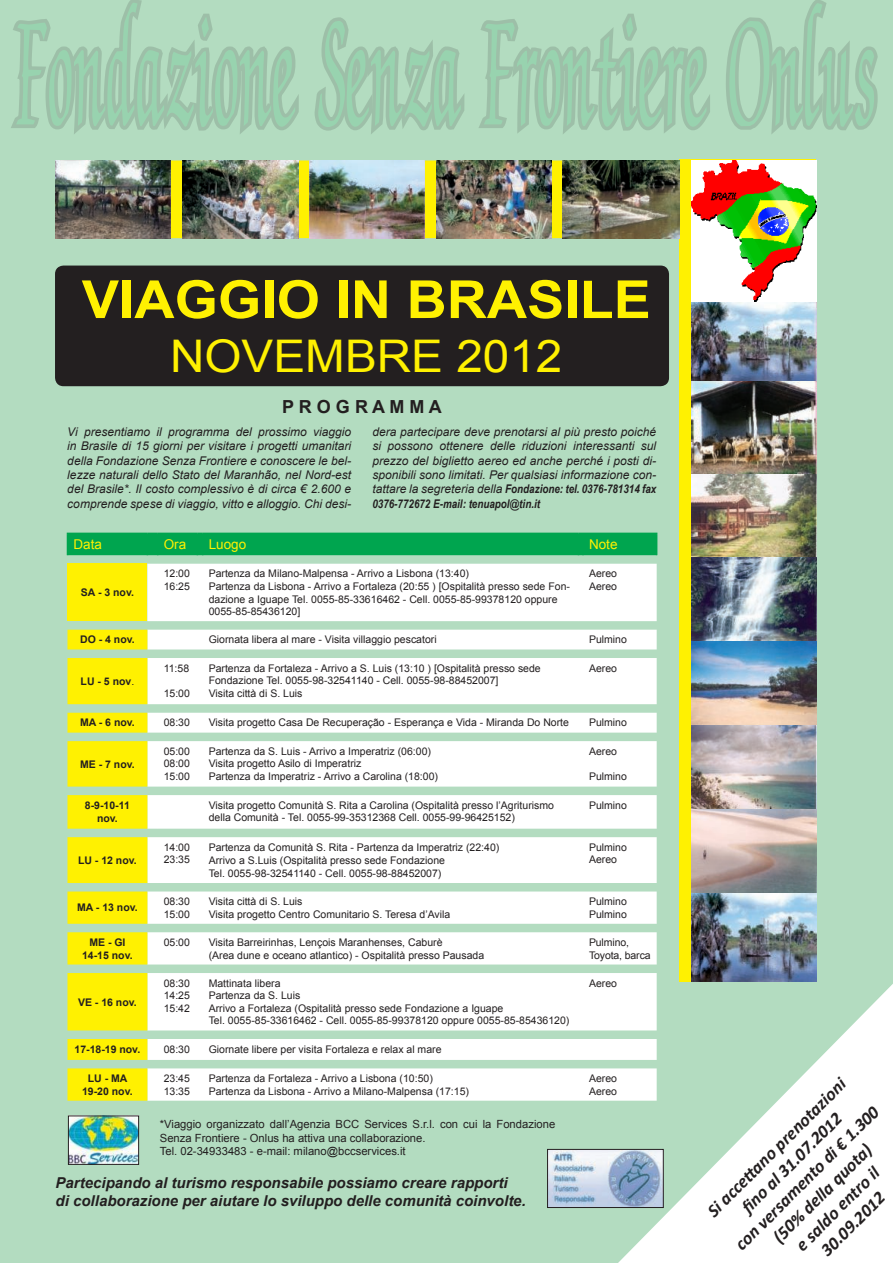
<style>
.page{position:relative;width:893px;height:1263px;background:#b3dcc0}
.page>*{position:absolute;margin:0;border:0;box-sizing:border-box;transform-origin:0 0}
.t1{font:700 52.5px "Arial";color:#fff101;scale:1.06 1}
.t2{font:45px "Arial";color:#fff101;scale:1.06 1}
.t3{font:italic 700 18px/21.6px "Calibri";color:#231f20;text-align:center}
.t4{font:700 18px "Arial";color:#231f20}
.t5{font:italic 700 15px/18px "Arial";color:#231f20}
.t6{font:13.5px "Arial";color:#fff101}
.t7{font:italic 12px/14.4px "Arial";color:#231f20;text-align:justify}
.t8{font:italic 700 12px/14.4px "Arial Narrow";color:#231f20}
.t9{font:11.25px/13.5px "Arial";color:#231f20}
.t10{font:10.5px/12.6px "Arial";color:#231f20}
.t11{font:700 10.5px/12.6px "Arial";color:#231f20;text-align:center}
.s1{font-family:"Arial";font-weight:400}
.s2{font-weight:400}
</style>
<div class="page">
<div style="left:680px;top:160px;width:136px;height:822px;background:#fff101"></div>
<img style="left:692px;top:302px;width:124px;height:680px">
<div style="left:55px;top:266px;width:614px;height:120px;background:#231f20;border-radius:9px"></div>
<div style="left:67px;top:564px;width:80px;height:57px;background:#fff101"></div>
<svg style="left:147px;top:564px;width:510px;height:537px;fill:#fff"></svg>
<svg style="left:67px;top:630px;width:80px;height:471px"></svg>
<div style="left:67px;top:533px;width:590px;height:22px;background:#00a54f"></div>
<img style="left:549px;top:1151px;width:69px;height:55px">
<div style="left:547px;top:1149px;width:116px;height:59px;border:1px solid #231f20"></div>
<img style="left:70px;top:1117px;width:67px;height:46px">
<div style="left:68px;top:1115px;width:71px;height:50px;border:1px solid #231f20"></div>
<div style="left:56px;top:161px;width:759px;height:77px;background:#fff101;border-radius:9px"></div>
<img style="left:55px;top:161px;width:116px;height:78px">
<img style="left:183px;top:161px;width:115px;height:78px">
<img style="left:310px;top:161px;width:115px;height:78px">
<img style="left:436px;top:161px;width:115px;height:78px">
<img style="left:562px;top:161px;width:117px;height:78px">
<svg style="left:11px;top:0;width:288px;height:134px"></svg>
<svg style="left:314px;top:14px;width:396px;height:120px"></svg>
<svg style="left:726px;top:0;width:152px;height:134px"></svg>
<svg style="left:692px;top:161px;width:124px;height:141px;background:#c9b38e"></svg>
<svg style="left:618px;top:984px;width:275px;height:279px;fill:#fff"></svg>
<h1 class="t1" style="left:82px;top:269px;width:538px">VIAGGIO IN BRASILE</h1>
<h2 class="t2" style="left:170px;top:339px;width:372px">NOVEMBRE 2012</h2>
<h3 class="t4" style="left:282px;top:396px;width:161px">P R O G R A M M A</h3>
<p class="t7" style="left:67px;top:425px;width:285px">Vi presentiamo il programma del prossimo viaggio in Brasile di 15 giorni per visitare i progetti umanitari della Fondazione Senza Frontiere e conoscere le bel&shy;lezze naturali dello Stato del Maranhão, nel Nord-est del Brasile*. Il costo complessivo è di circa € 2.600 e comprende spese di viaggio, vitto e alloggio. Chi desi-</p>
<p class="t7" style="left:372px;top:425px;width:285px">dera partecipare deve prenotarsi al più presto poiché si possono ottenere delle riduzioni interessanti sul prezzo del biglietto aereo ed anche perché i posti di&shy;sponibili sono limitati. Per qualsiasi informazione con-</p>
<p class="t8" style="left:372px;top:483px;width:285px"><span class="s1">tattare la segreteria della</span> Fondazione: tel. 0376-781314 fax<br>0376-772672 E-mail: tenuapol@tin.it</p>
<p class="t6" style="left:73px;top:539px;width:30px">Data</p>
<p class="t6" style="left:164px;top:539px;width:24px">Ora</p>
<p class="t6" style="left:209px;top:539px;width:39px">Luogo</p>
<p class="t6" style="left:589px;top:539px;width:30px">Note</p>
<p class="t11" style="left:81px;top:586px;width:55px">SA - 3 nov.</p>
<p class="t10" style="left:164px;top:568px;width:28px">12:00<br>16:25</p>
<p class="t10" style="left:209px;top:568px;width:363px">Partenza da Milano-Malpensa - Arrivo a Lisbona (13:40)<br>Partenza da Lisbona - Arrivo a Fortaleza (20:55 ) [Ospitalità presso sede Fon&shy;dazione a Iguape Tel. 0055-85-33616462 - Cell. 0055-85-99378120 oppure 0055-85-85436120]</p>
<p class="t10" style="left:589px;top:568px;width:30px">Aereo<br>Aereo</p>
<p class="t11" style="left:80px;top:633px;width:56px">DO - 4 nov.</p>
<p class="t10" style="left:209px;top:634px;width:229px">Giornata libera al mare - Visita villaggio pescatori</p>
<p class="t10" style="left:589px;top:634px;width:39px">Pulmino</p>
<p class="t11" style="left:81px;top:675px;width:55px">LU - 5 nov<span class="s2">.</span></p>
<p class="t10" style="left:209px;top:663px;width:334px">Partenza da Fortaleza - Arrivo a S. Luis (13:10 ) [Ospitalità presso sede<br>Fondazione Tel. 0055-98-32541140 - Cell. 0055-98-88452007]<br>Visita città di S. Luis</p>
<p class="t10" style="left:589px;top:663px;width:30px">Aereo</p>
<p class="t10" style="left:164px;top:663px;width:27px">11:58</p>
<p class="t10" style="left:164px;top:688px;width:28px">15:00</p>
<p class="t11" style="left:80px;top:716px;width:56px">MA - 6 nov.</p>
<p class="t10" style="left:164px;top:717px;width:28px">08:30</p>
<p class="t10" style="left:209px;top:717px;width:362px">Visita progetto Casa De Recuperação - Esperança e Vida - Miranda Do Norte</p>
<p class="t10" style="left:589px;top:717px;width:39px">Pulmino</p>
<p class="t11" style="left:80px;top:758px;width:56px">ME - 7 nov.</p>
<p class="t10" style="left:164px;top:746px;width:28px;text-align:justify">05:00<br>08:00<br>15:00</p>
<p class="t10" style="left:209px;top:746px;width:231px">Partenza da S. Luis - Arrivo a Imperatriz (06:00)<br>Visita progetto Asilo di Imperatriz<br>Partenza da Imperatriz - Arrivo a Carolina (18:00)</p>
<p class="t10" style="left:589px;top:746px;width:30px">Aereo</p>
<p class="t10" style="left:589px;top:771px;width:39px">Pulmino</p>
<p class="t11" style="left:85px;top:799px;width:46px">8-9-10-11 nov.</p>
<p class="t10" style="left:209px;top:800px;width:347px">Visita progetto Comunità S. Rita a Carolina (Ospitalità presso l’Agriturismo della Comunità - Tel. 0055-99-35312368 Cell. 0055-99-96425152)</p>
<p class="t10" style="left:589px;top:800px;width:39px">Pulmino</p>
<p class="t11" style="left:78px;top:854px;width:60px">LU - 12 nov.</p>
<p class="t10" style="left:164px;top:842px;width:28px">14:00<br>23:35</p>
<p class="t10" style="left:209px;top:842px;width:292px">Partenza da Comunità S. Rita - Partenza da Imperatriz (22:40)<br>Arrivo a S.Luis (Ospitalità presso sede Fondazione<br>Tel. 0055-98-32541140 - Cell. 0055-98-88452007)</p>
<p class="t10" style="left:589px;top:842px;width:39px">Pulmino<br>Aereo</p>
<p class="t11" style="left:77px;top:901px;width:62px">MA - 13 nov.</p>
<p class="t10" style="left:164px;top:896px;width:28px">08:30<br>15:00</p>
<p class="t10" style="left:209px;top:896px;width:243px">Visita città di S. Luis<br>Visita progetto Centro Comunitario S. Teresa d’Avila</p>
<p class="t10" style="left:589px;top:896px;width:39px">Pulmino<br>Pulmino</p>
<p class="t11" style="left:82px;top:936px;width:52px">ME - GI<br>14-15 nov.</p>
<p class="t10" style="left:164px;top:937px;width:28px">05:00</p>
<p class="t10" style="left:209px;top:937px;width:277px">Visita Barreirinhas, Lençois Maranhenses, Caburè<br>(Area dune e oceano atlantico) - Ospitalità presso Pausada</p>
<p class="t10" style="left:589px;top:937px;width:63px">Pulmino,<br>Toyota, barca</p>
<p class="t11" style="left:78px;top:996px;width:60px">VE - 16 nov.</p>
<p class="t10" style="left:164px;top:978px;width:28px;text-align:justify">08:30<br>14:25<br>15:42</p>
<p class="t10" style="left:209px;top:978px;width:362px">Mattinata libera<br>Partenza da S. Luis<br>Arrivo a Fortaleza (Ospitalità presso sede Fondazione a Iguape<br>Tel. 0055-85-33616462 - Cell. 0055-85-99378120 oppure 0055-85-85436120)</p>
<p class="t10" style="left:589px;top:978px;width:30px">Aereo</p>
<p class="t11" style="left:75px;top:1043px;width:67px">17-18-19 nov.</p>
<p class="t10" style="left:164px;top:1043px;width:28px">08:30</p>
<p class="t10" style="left:209px;top:1043px;width:234px">Giornate libere per visita Fortaleza e relax al mare</p>
<p class="t11" style="left:82px;top:1072px;width:52px">LU - MA<br>19-20 nov.</p>
<p class="t10" style="left:164px;top:1073px;width:28px">23:45<br>13:35</p>
<p class="t10" style="left:209px;top:1073px;width:262px">Partenza da Fortaleza - Arrivo a Lisbona (10:50)<br>Partenza da Lisbona - Arrivo a Milano-Malpensa (17:15)</p>
<p class="t10" style="left:589px;top:1073px;width:30px">Aereo<br>Aereo</p>
<p class="t9" style="left:160px;top:1118px;width:397px">*Viaggio organizzato dall’Agenzia BCC Services S.r.l. con cui la Fondazione<br>Senza Frontiere - Onlus ha attiva una collaborazione.<br>Tel. 02-34933483 - e-mail: milano@bccservices.it</p>
<h3 class="t5" style="left:56px;top:1175px;width:472px">Partecipando al turismo responsabile possiamo creare rapporti<br>di collaborazione per aiutare lo sviluppo delle comunità coinvolte.</h3>
<h3 class="t3" style="left:699px;top:1208px;width:197px;rotate:-45deg">Si accett ano prenotazioni fi no al 31.07.2012<br>con versamento di € 1.300 (50% della quota)<br>e saldo entro il<br>30.09.2012</h3>
</div>
